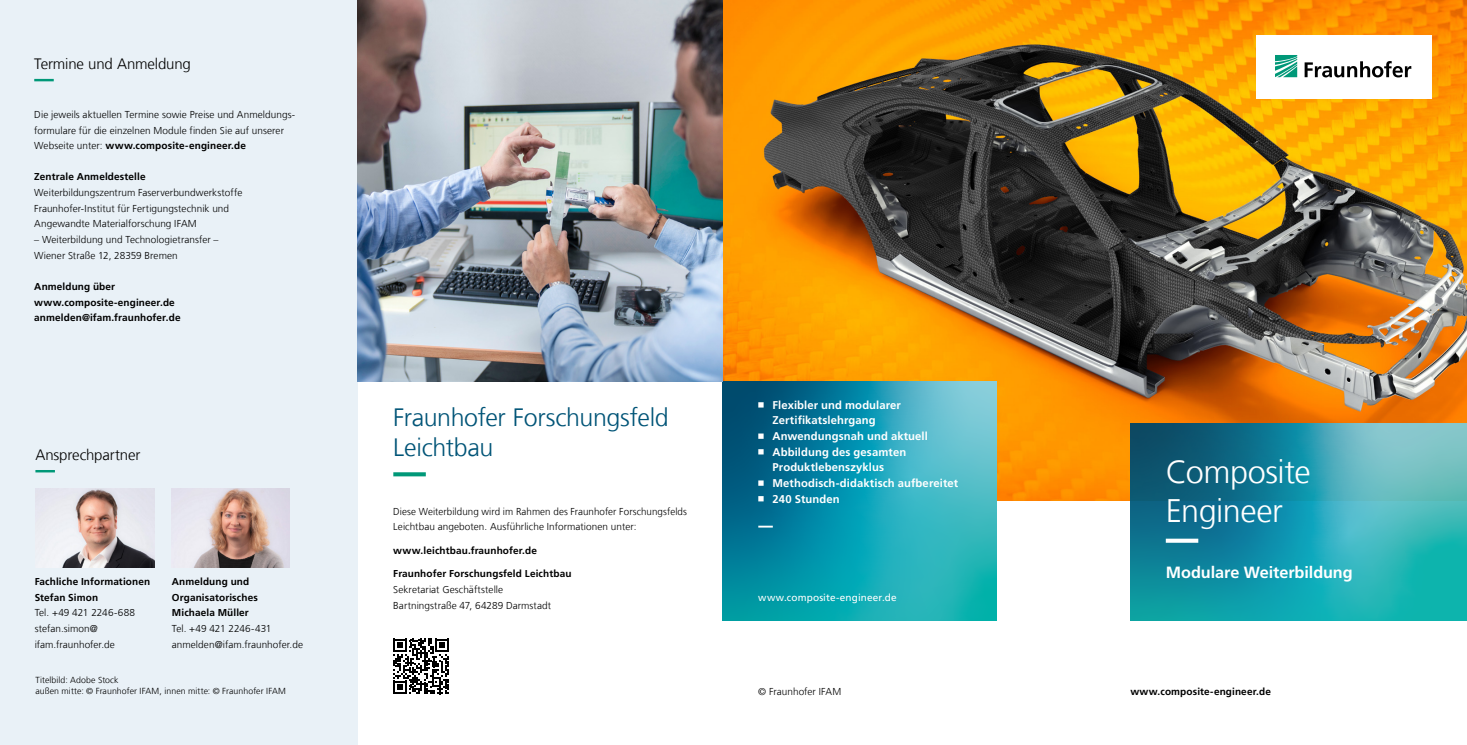
<style>
.page{position:relative;width:1467px;height:745px;background:#fff}
.page>*{position:absolute;margin:0;border:0;box-sizing:border-box;transform-origin:0 0}
.t1{font:300 32.5px/39px "Frutiger LT Com";letter-spacing:-.015em;color:#fff}
.t2{font:300 25px/30px "Frutiger LT Com";letter-spacing:-.015em;color:#005477}
.t3{font:700 16.25px "Frutiger LT Com";letter-spacing:-.005em;color:#fff}
.t4{font:300 15px "Frutiger LT Com";letter-spacing:-.01em;color:#000}
.t5{font:700 11.25px/15.6px "Frutiger LT Com";letter-spacing:.01em;color:#fff}
.t6{font:300 10px/15.6px "Frutiger LT Com";letter-spacing:.005em;color:#000}
.t7{font:700 10px/15.6px "Frutiger LT Com";letter-spacing:.015em;color:#000}
.t8{font:10px "Frutiger LT Com";letter-spacing:.015em;color:#fff}
.t9{font:300 8.75px/11.2px "Frutiger LT Com";letter-spacing:.01em;color:#000}
.s1{font-weight:700}
</style>
<div class="page">
<img style="left:723px;top:0;width:744px;height:500px">
<svg style="left:1130px;top:423px;width:337px;height:197px;background:#2698a7"></svg>
<svg style="left:393px;top:472px;width:330px;height:4px"></svg>
<div style="left:1256px;top:35px;width:175px;height:64px;background:#fff"></div>
<svg style="left:1305px;top:61px;width:106px;height:16px"></svg>
<svg style="left:1275px;top:55px;width:22px;height:22px"></svg>
<svg style="left:723px;top:381px;width:273px;height:239px;background:#1b99ad"></svg>
<svg style="left:758px;top:402px;width:221px;height:5px"></svg>
<svg style="left:758px;top:433px;width:221px;height:5px"></svg>
<svg style="left:758px;top:449px;width:221px;height:5px"></svg>
<svg style="left:758px;top:480px;width:221px;height:5px"></svg>
<svg style="left:758px;top:496px;width:221px;height:5px"></svg>
<svg style="left:393px;top:638px;width:56px;height:55px"></svg>
<div style="left:0;top:0;width:358px;height:744px;background:#e9f1f7"></div>
<svg style="left:758px;top:525px;width:15px;height:2px"></svg>
<img style="left:358px;top:0;width:365px;height:381px">
<svg style="left:1166px;top:538px;width:265px;height:4px"></svg>
<svg style="left:34px;top:79px;width:20px;height:2px"></svg>
<img style="left:35px;top:488px;width:119px;height:78px">
<img style="left:172px;top:488px;width:117px;height:78px">
<svg style="left:35px;top:470px;width:20px;height:2px"></svg>
<h3 class="t4" style="left:34px;top:54px;width:158px">Termine und Anmeldung</h3>
<p class="t6" style="left:34px;top:106px;width:262px">Die jeweils aktuellen Termine sowie Preise und Anmeldungs&shy;formulare für die einzelnen Module finden Sie auf unserer<br>Webseite unter: <span class="s1">www.composite-engineer.de</span></p>
<p class="t7" style="left:34px;top:169px;width:113px">Zentrale Anmeldestelle</p>
<p class="t6" style="left:34px;top:184px;width:210px">Weiterbildungszentrum Faserverbundwerkstoffe<br>Fraunhofer-Institut für Fertigungstechnik und<br>Angewandte Materialforschung IFAM</p>
<p class="t6" style="left:34px;top:231px;width:186px">– Weiterbildung und Technologietransfer –<br>Wiener Straße 12, 28359 Bremen</p>
<p class="t7" style="left:34px;top:278px;width:148px">Anmeldung über www.composite-engineer.de anmelden@ifam.fraunhofer.de</p>
<h3 class="t4" style="left:35px;top:445px;width:107px">Ansprechpartner</h3>
<p class="t7" style="left:35px;top:573px;width:117px">Fachliche Informationen<br>Stefan Simon</p>
<p class="t6" style="left:35px;top:604px;width:102px">Tel. +49 421 2246-688 stefan.simon@ ifam.fraunhofer.de</p>
<p class="t7" style="left:172px;top:573px;width:88px">Anmeldung und<br>Organisatorisches<br>Michaela Müller</p>
<p class="t6" style="left:172px;top:620px;width:133px">Tel. +49 421 2246-431 anmelden@ifam.fraunhofer.de</p>
<p class="t9" style="left:35px;top:673px;width:252px">Titelbild: Adobe Stock<br>außen mitte: © Fraunhofer IFAM, innen mitte: © Fraunhofer IFAM</p>
<h2 class="t2" style="left:393px;top:401px;width:277px">Fraunhofer Forschungsfeld<br>Leichtbau</h2>
<p class="t6" style="left:393px;top:503px;width:295px">Diese Weiterbildung wird im Rahmen des Fraunhofer Forschungsfelds<br>Leichtbau angeboten. Ausführliche Informationen unter:</p>
<p class="t7" style="left:393px;top:542px;width:145px">www.leichtbau.fraunhofer.de</p>
<p class="t7" style="left:393px;top:565px;width:180px">Fraunhofer Forschungsfeld Leichtbau</p>
<p class="t6" style="left:393px;top:581px;width:159px">Sekretariat Geschäftstelle<br>Bartningstraße 47, 64289 Darmstadt</p>
<p class="t5" style="left:772px;top:396px;width:187px">Flexibler und modularer<br>Zertifikatslehrgang<br>Anwendungsnah und aktuell<br>Abbildung des gesamten<br>Produktlebenszyklus<br>Methodisch-didaktisch aufbereitet<br>240 Stunden</p>
<p class="t8" style="left:758px;top:590px;width:140px">www.composite-engineer.de</p>
<h1 class="t1" style="left:1166px;top:451px;width:146px">Composite<br>Engineer</h1>
<h3 class="t3" style="left:1166px;top:562px;width:188px">Modulare Weiterbildung</h3>
<p class="t6" style="left:758px;top:682px;width:84px">© Fraunhofer IFAM</p>
<p class="t7" style="left:1130px;top:682px;width:142px">www.composite-engineer.de</p>
</div>
